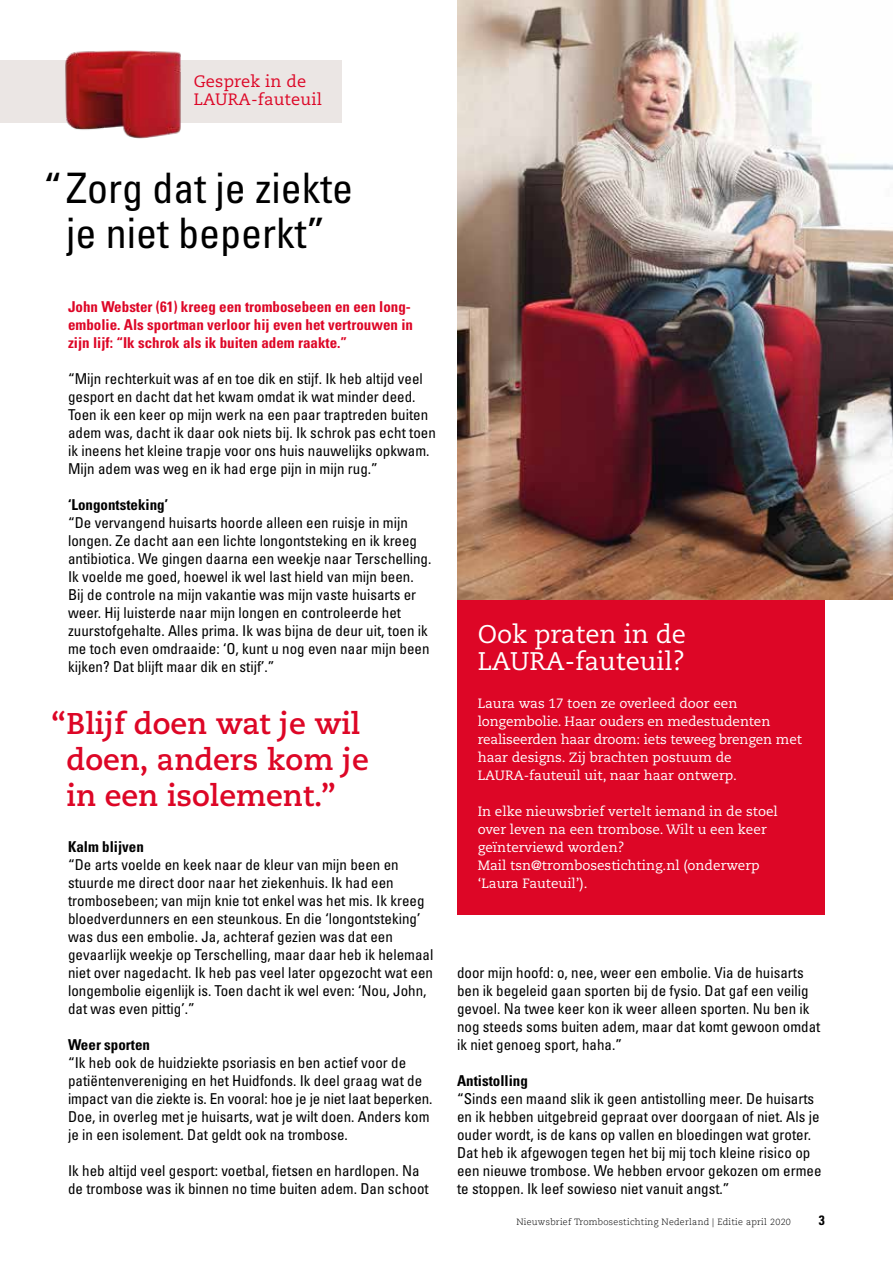
<style>
.page{position:relative;width:893px;height:1263px;background:#fff}
.page>*{position:absolute;margin:0;border:0;box-sizing:border-box;transform-origin:0 0}
.t1{font:condensed 42px/45px "Univers LT Std";color:#000;text-align:center}
.t2{font:700 30px/36px "Caecilia";color:#dd0626}
.t3{font:25.5px/27px "Caecilia";color:#fff}
.t4{font:16.5px/18px "Caecilia";letter-spacing:.01em;color:#dd0626}
.t5{font:condensed 15px/18px "Univers LT Std";color:#000}
.t6{font:700 condensed 15px/18px "Univers LT Std";color:#dd0626}
.t7{font:700 condensed 15px "Univers LT Std";color:#000}
.t8{font:13.5px/18px "Caecilia";color:#fff}
.t9{font:700 condensed 13.5px "Univers LT Std";color:#000}
.t10{font:300 9px "Caecilia LT Std";letter-spacing:.03em;color:#000}
</style>
<div class="page">
<div style="left:457px;top:600px;width:368px;height:314px;background:#dd0626"></div>
<img style="left:457px;top:0;width:436px;height:600px">
<div style="left:0;top:60px;width:341px;height:62px;background:#ebe6e4"></div>
<img style="left:62px;top:50px;width:121px;height:89px">
<p class="t4" style="left:194px;top:72px;width:130px">Gesprek in de<br>LAURA-fauteuil</p>
<h1 class="t1" style="left:44px;top:165px;width:311px">“Zorg dat je ziekte je niet beperkt”</h1>
<p class="t6" style="left:68px;top:297px;width:346px">John Webster (61) kreeg een trombosebeen en een long&shy;embolie. Als sportman verloor hij even het vertrouwen in zijn lijf: “Ik schrok als ik buiten adem raakte.”</p>
<p class="t5" style="left:68px;top:369px;width:369px">“Mijn rechterkuit was af en toe dik en stijf. Ik heb altijd veel gesport en dacht dat het kwam omdat ik wat minder deed.<br>Toen ik een keer op mijn werk na een paar traptreden buiten adem was, dacht ik daar ook niets bij. Ik schrok pas echt toen ik ineens het kleine trapje voor ons huis nauwelijks opkwam.<br>Mijn adem was weg en ik had erge pijn in mijn rug.”</p>
<p class="t7" style="left:68px;top:495px;width:101px">‘Longontsteking’</p>
<p class="t5" style="left:68px;top:513px;width:365px">“De vervangend huisarts hoorde alleen een ruisje in mijn longen. Ze dacht aan een lichte longontsteking en ik kreeg antibiotica. We gingen daarna een weekje naar Terschelling.<br>Ik voelde me goed, hoewel ik wel last hield van mijn been.<br>Bij de controle na mijn vakantie was mijn vaste huisarts er weer. Hij luisterde naar mijn longen en controleerde het zuurstofgehalte. Alles prima. Ik was bijna de deur uit, toen ik me toch even omdraaide: ‘O, kunt u nog even naar mijn been kijken? Dat blijft maar dik en stijf’.”</p>
<h2 class="t2" style="left:67px;top:706px;width:304px;text-indent:-15px">“Blijf doen wat je wil doen, anders kom je in een isolement.”</h2>
<p class="t7" style="left:68px;top:837px;width:77px">Kalm blijven</p>
<p class="t5" style="left:68px;top:855px;width:367px">“De arts voelde en keek naar de kleur van mijn been en stuurde me direct door naar het ziekenhuis. Ik had een trombosebeen; van mijn knie tot enkel was het mis. Ik kreeg bloedverdunners en een steunkous. En die ‘longontsteking’ was dus een embolie. Ja, achteraf gezien was dat een gevaarlijk weekje op Terschelling, maar daar heb ik helemaal niet over nagedacht. Ik heb pas veel later opgezocht wat een longembolie eigenlijk is. Toen dacht ik wel even: ‘Nou, John, dat was even pittig’.”</p>
<p class="t7" style="left:68px;top:1035px;width:84px">Weer sporten</p>
<p class="t5" style="left:68px;top:1053px;width:366px">“Ik heb ook de huidziekte psoriasis en ben actief voor de patiëntenvereniging en het Huidfonds. Ik deel graag wat de impact van die ziekte is. En vooral: hoe je je niet laat beperken.<br>Doe, in overleg met je huisarts, wat je wilt doen. Anders kom je in een isolement. Dat geldt ook na trombose.</p>
<p class="t5" style="left:68px;top:1161px;width:362px">Ik heb altijd veel gesport: voetbal, fietsen en hardlopen. Na de trombose was ik binnen no time buiten adem. Dan schoot</p>
<h3 class="t3" style="left:478px;top:621px;width:210px">Ook praten in de<br>LAURA-fauteuil?</h3>
<p class="t8" style="left:478px;top:694px;width:326px">Laura was 17 toen ze overleed door een longembolie. Haar ouders en medestudenten realiseerden haar droom: iets teweeg brengen met haar designs. Zij brachten postuum de LAURA-fauteuil uit, naar haar ontwerp.</p>
<p class="t8" style="left:478px;top:802px;width:302px">In elke nieuwsbrief vertelt iemand in de stoel over leven na een trombose. Wilt u een keer geïnterviewd worden?<br>Mail tsn@trombosestichting.nl (onderwerp ‘Laura Fauteuil’).</p>
<p class="t5" style="left:457px;top:963px;width:365px">door mijn hoofd: o, nee, weer een embolie. Via de huisarts ben ik begeleid gaan sporten bij de fysio. Dat gaf een veilig gevoel. Na twee keer kon ik weer alleen sporten. Nu ben ik nog steeds soms buiten adem, maar dat komt gewoon omdat ik niet genoeg sport, haha.”</p>
<p class="t7" style="left:457px;top:1071px;width:72px">Antistolling</p>
<p class="t5" style="left:457px;top:1089px;width:366px">“Sinds een maand slik ik geen antistolling meer. De huisarts en ik hebben uitgebreid gepraat over doorgaan of niet. Als je ouder wordt, is de kans op vallen en bloedingen wat groter.<br>Dat heb ik afgewogen tegen het bij mij toch kleine risico op een nieuwe trombose. We hebben ervoor gekozen om ermee te stoppen. Ik leef sowieso niet vanuit angst.”</p>
<p class="t10" style="left:516px;top:1217px;width:276px">Nieuwsbrief Trombosestichting Nederland | Editie april 2020</p>
<p class="t9" style="left:819px;top:1212px;width:7px">3</p>
</div>
